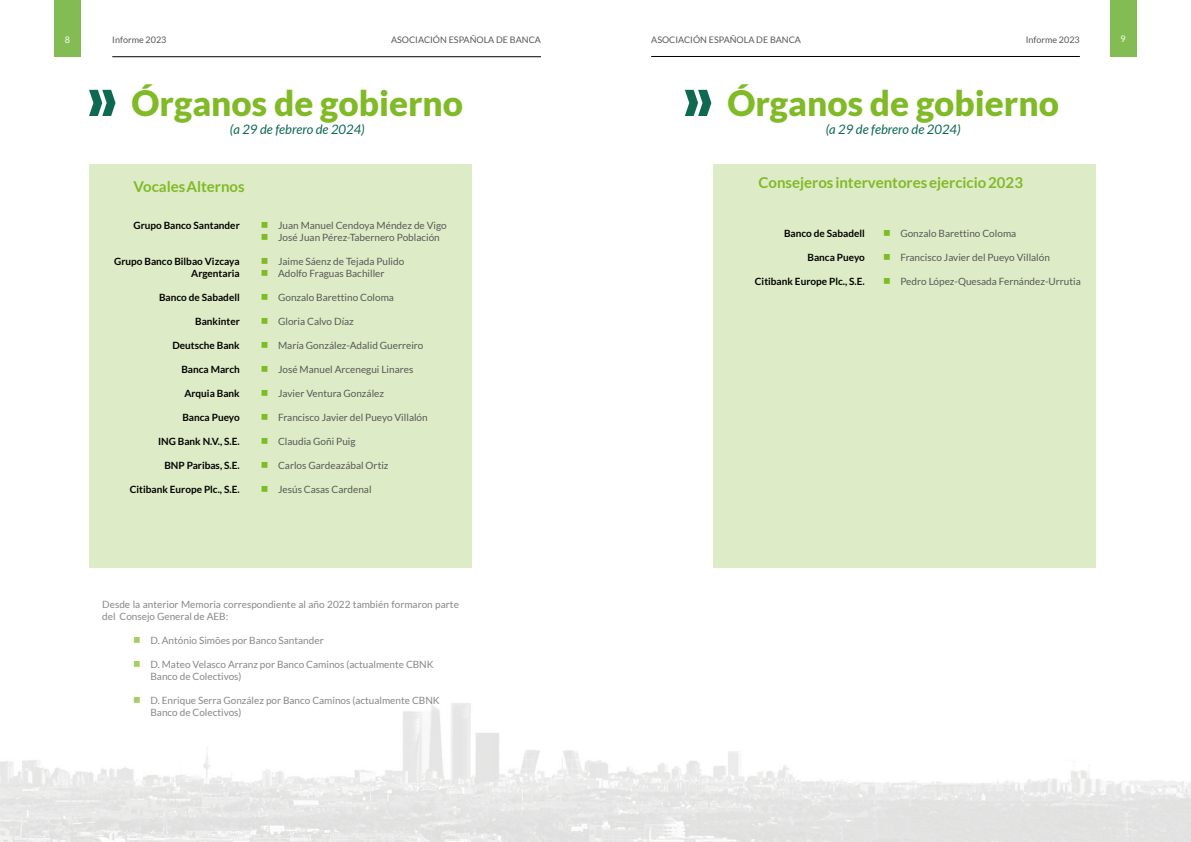
<style>
.page{position:relative;width:1191px;height:842px;background:#fff}
.page>*{position:absolute;margin:0;border:0;box-sizing:border-box;transform-origin:0 0}
.t1{font:900 35px "Lato";color:#80ba27}
.t2{font:700 15px "Lato";color:#80ba27}
.t3{font:italic 13px "Lato";color:#0e6952}
.t4{font:10px/12px "Lato";color:#585856}
.t5{font:700 10px/12px "Lato";color:#000;text-align:right}
.t6{font:9px "Lato";color:#585856}
.t7{font:9px "Lato";color:#fff}
.s1{font-family:"Montserrat";font-size:15px;color:#80ba27}
</style>
<div class="page">
<div style="left:1110px;top:0;width:26px;height:57px;background:#82bc52"></div>
<div style="left:54px;top:0;width:27px;height:57px;background:#82bc52"></div>
<hr style="left:112px;top:56px;width:429px;height:1px;background:#000">
<hr style="left:651px;top:56px;width:428px;height:1px;background:#000">
<div style="left:89px;top:165px;width:382px;height:403px;background:#deebc7"></div>
<div style="left:713px;top:165px;width:382px;height:403px;background:#deebc7"></div>
<svg style="left:89px;top:90px;width:26px;height:26px"></svg>
<svg style="left:685px;top:90px;width:26px;height:26px"></svg>
<img style="left:0;top:703px;width:1191px;height:139px">
<p class="t7" style="left:65px;top:35px;width:7px">8</p>
<p class="t6" style="left:112px;top:35px;width:56px">Informe 2023</p>
<p class="t6" style="left:391px;top:35px;width:151px">ASOCIACIÓN ESPAÑOLA DE BANCA</p>
<p class="t6" style="left:651px;top:35px;width:151px">ASOCIACIÓN ESPAÑOLA DE BANCA</p>
<p class="t6" style="left:1025px;top:35px;width:56px">Informe 2023</p>
<p class="t7" style="left:1120px;top:34px;width:7px">9</p>
<h1 class="t1" style="left:132px;top:83px;width:333px">Órganos de gobierno</h1>
<h3 class="t3" style="left:230px;top:122px;width:136px">(a 29 de febrero de 2024)</h3>
<h1 class="t1" style="left:727px;top:83px;width:333px">Órganos de gobierno</h1>
<h3 class="t3" style="left:825px;top:122px;width:136px">(a 29 de febrero de 2024)</h3>
<h2 class="t2" style="left:133px;top:178px;width:113px">Vocales Alternos</h2>
<h2 class="t2" style="left:758px;top:174px;width:266px">Consejeros interventores ejercicio 2023</h2>
<p class="t5" style="left:133px;top:219px;width:108px">Grupo Banco Santander</p>
<p class="t5" style="left:114px;top:255px;width:127px">Grupo Banco Bilbao Vizcaya<br>Argentaria</p>
<p class="t5" style="left:159px;top:291px;width:82px">Banco de Sabadell</p>
<p class="t5" style="left:195px;top:315px;width:46px">Bankinter</p>
<p class="t5" style="left:172px;top:339px;width:69px">Deutsche Bank</p>
<p class="t5" style="left:181px;top:363px;width:60px">Banca March</p>
<p class="t5" style="left:184px;top:387px;width:57px">Arquia Bank</p>
<p class="t5" style="left:182px;top:411px;width:59px">Banca Pueyo</p>
<p class="t5" style="left:158px;top:435px;width:83px">ING Bank N.V., S.E.</p>
<p class="t5" style="left:164px;top:459px;width:77px">BNP Paribas, S.E.</p>
<p class="t5" style="left:130px;top:483px;width:111px">Citibank Europe Plc., S.E.</p>
<p class="t4" style="left:260px;top:219px;width:188px"><span class="s1">■</span> Juan Manuel Cendoya Méndez de Vigo</p>
<p class="t4" style="left:260px;top:231px;width:181px"><span class="s1">■</span> José Juan Pérez-Tabernero Población</p>
<p class="t4" style="left:260px;top:255px;width:146px"><span class="s1">■</span> Jaime Sáenz de Tejada Pulido</p>
<p class="t4" style="left:260px;top:267px;width:126px"><span class="s1">■</span> Adolfo Fraguas Bachiller</p>
<p class="t4" style="left:260px;top:291px;width:135px"><span class="s1">■</span> Gonzalo Barettino Coloma</p>
<p class="t4" style="left:260px;top:315px;width:95px"><span class="s1">■</span> Gloria Calvo Díaz</p>
<p class="t4" style="left:260px;top:339px;width:165px"><span class="s1">■</span> María González-Adalid Guerreiro</p>
<p class="t4" style="left:260px;top:363px;width:155px"><span class="s1">■</span> José Manuel Arcenegui Linares</p>
<p class="t4" style="left:260px;top:387px;width:125px"><span class="s1">■</span> Javier Ventura González</p>
<p class="t4" style="left:260px;top:411px;width:169px"><span class="s1">■</span> Francisco Javier del Pueyo Villalón</p>
<p class="t4" style="left:260px;top:435px;width:97px"><span class="s1">■</span> Claudia Goñi Puig</p>
<p class="t4" style="left:260px;top:459px;width:130px"><span class="s1">■</span> Carlos Gardeazábal Ortiz</p>
<p class="t4" style="left:260px;top:483px;width:113px"><span class="s1">■</span> Jesús Casas Cardenal</p>
<p class="t4" style="left:102px;top:599px;width:358px">Desde la anterior Memoria correspondiente al año 2022 también formaron parte del Consejo General de AEB:</p>
<p class="t4" style="left:132px;top:635px;width:193px"><span class="s1">■</span> D. António Simões por Banco Santander</p>
<p class="t4" style="left:150px;top:659px;width:285px;text-indent:-18px"><span class="s1">■</span> D. Mateo Velasco Arranz por Banco Caminos (actualmente CBNK<br>Banco de Colectivos)</p>
<p class="t4" style="left:150px;top:695px;width:291px;text-indent:-18px"><span class="s1">■</span> D. Enrique Serra González por Banco Caminos (actualmente CBNK<br>Banco de Colectivos)</p>
<p class="t5" style="left:784px;top:227px;width:82px">Banco de Sabadell</p>
<p class="t5" style="left:807px;top:251px;width:59px">Banca Pueyo</p>
<p class="t5" style="left:755px;top:275px;width:111px">Citibank Europe Plc., S.E.</p>
<p class="t4" style="left:882px;top:227px;width:135px"><span class="s1">■</span> Gonzalo Barettino Coloma</p>
<p class="t4" style="left:882px;top:251px;width:169px"><span class="s1">■</span> Francisco Javier del Pueyo Villalón</p>
<p class="t4" style="left:882px;top:275px;width:200px"><span class="s1">■</span> Pedro López-Quesada Fernández-Urrutia</p>
</div>
